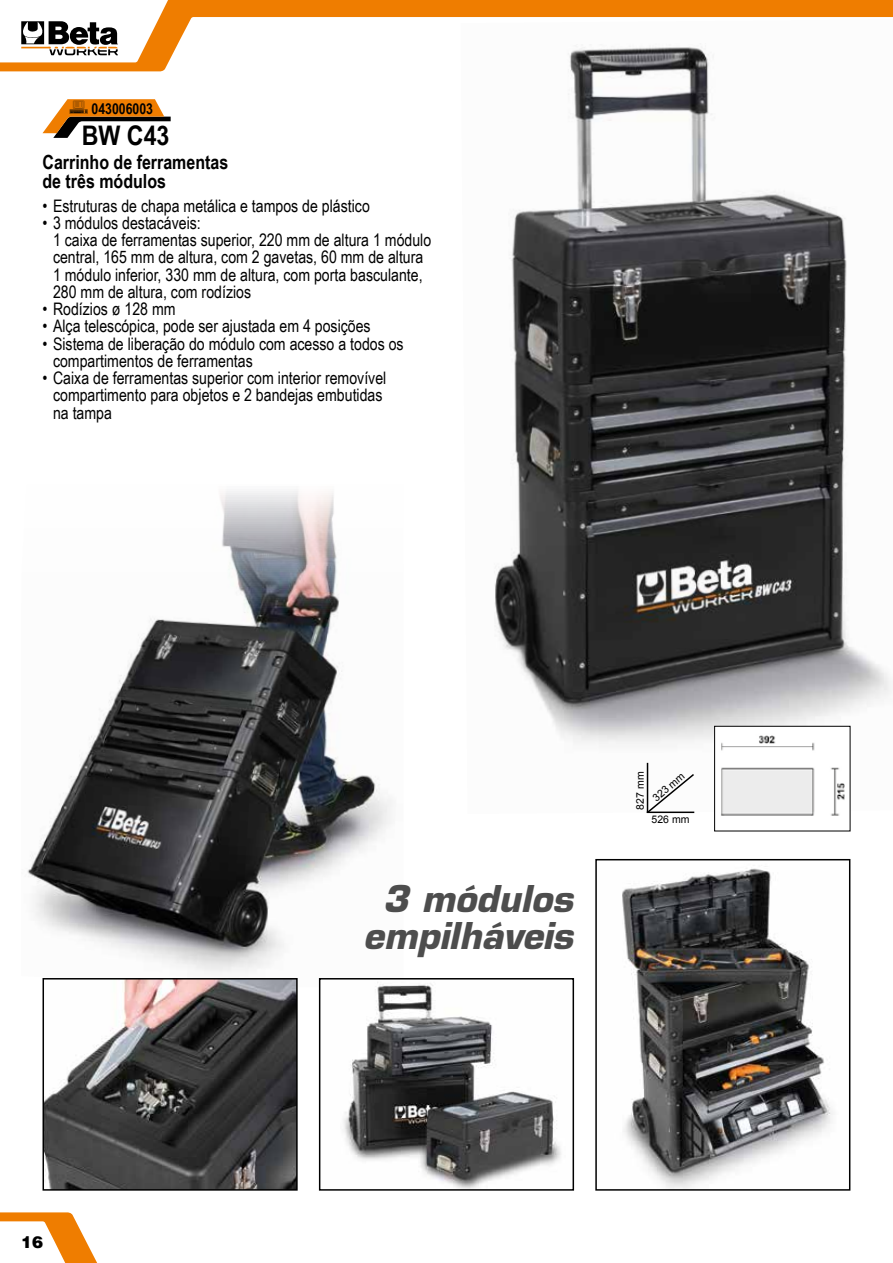
<style>
.page{position:relative;width:893px;height:1263px;background:#fff}
.page>*{position:absolute;margin:0;border:0;box-sizing:border-box;transform-origin:0 0}
.t1{font:italic 700 36px/37px "Eurostile LT Std";color:#4d4d4d;text-align:center}
.t2{font:700 27px "Arial Beta Narrow";color:#000;scale:1.05 1}
.t3{font:700 19.5px/19.5px "Arial Beta Narrow";color:#000}
.t4{font:17.25px/17.2px "Arial Beta Narrow";color:#000}
.t5{font:900 16.5px "Helvetica LT Std";color:#000}
.t6{font:700 15px "Arial Beta Narrow";color:#000}
.t7{font:10.5px "Arial Beta";color:#000}
</style>
<div class="page">
<svg style="left:0;top:0;width:893px;height:71px"></svg>
<svg style="left:0;top:1212px;width:97px;height:51px"></svg>
<img style="left:27px;top:491px;width:365px;height:496px">
<img style="left:461px;top:19px;width:432px;height:795px">
<img style="left:622px;top:866px;width:211px;height:322px">
<div style="left:595px;top:859px;width:255px;height:332px;border:2px solid #000"></div>
<img style="left:322px;top:981px;width:239px;height:207px">
<div style="left:319px;top:978px;width:255px;height:213px;border:2px solid #000"></div>
<img style="left:46px;top:981px;width:249px;height:207px">
<div style="left:43px;top:978px;width:255px;height:213px;border:2px solid #000"></div>
<hr style="left:647px;top:763px;width:1px;height:50px;background:#000">
<svg style="left:645px;top:772px;width:51px;height:42px"></svg>
<div style="left:715px;top:726px;width:135px;height:105px;background:#fff"></div>
<img style="left:721px;top:735px;width:124px;height:81px">
<div style="left:714px;top:726px;width:136px;height:105px;border:1px solid #000"></div>
<svg style="left:43px;top:99px;width:128px;height:39px"></svg>
<p class="t6" style="left:92px;top:98px;width:63px">043006003</p>
<h2 class="t2" style="left:82px;top:115px;width:85px">BW C43</h2>
<p class="t3" style="left:43px;top:151px;width:187px">Carrinho de ferramentas de três módulos</p>
<p class="t4" style="left:43px;top:196px;width:329px">• Estruturas de chapa metálica e tampos de plástico</p>
<p class="t4" style="left:53px;top:213px;width:380px;text-indent:-11px">• 3 módulos destacáveis:<br>1 caixa de ferramentas superior, 220 mm de altura 1 módulo central, 165 mm de altura, com 2 gavetas, 60 mm de altura 1 módulo inferior, 330 mm de altura, com porta basculante, 280 mm de altura, com rodízios</p>
<p class="t4" style="left:43px;top:300px;width:135px">• Rodízios ø 128 mm</p>
<p class="t4" style="left:43px;top:317px;width:330px">• Alça telescópica, pode ser ajustada em 4 posições</p>
<p class="t4" style="left:53px;top:334px;width:352px;text-indent:-11px">• Sistema de liberação do módulo com acesso a todos os compartimentos de ferramentas</p>
<p class="t4" style="left:53px;top:369px;width:335px;text-indent:-11px">• Caixa de ferramentas superior com interior removível compartimento para objetos e 2 bandejas embutidas na tampa</p>
<p class="t5" style="left:21px;top:1231px;width:24px">16</p>
<h1 class="t1" style="left:363px;top:881px;width:212px">3 módulos empilháveis</h1>
<p class="t7" style="left:633px;top:809px;width:39px;rotate:-90deg">827 mm</p>
<p class="t7" style="left:650px;top:794px;width:39px;rotate:-40deg">323 mm</p>
<p class="t7" style="left:652px;top:813px;width:39px">526 mm</p>
</div>
